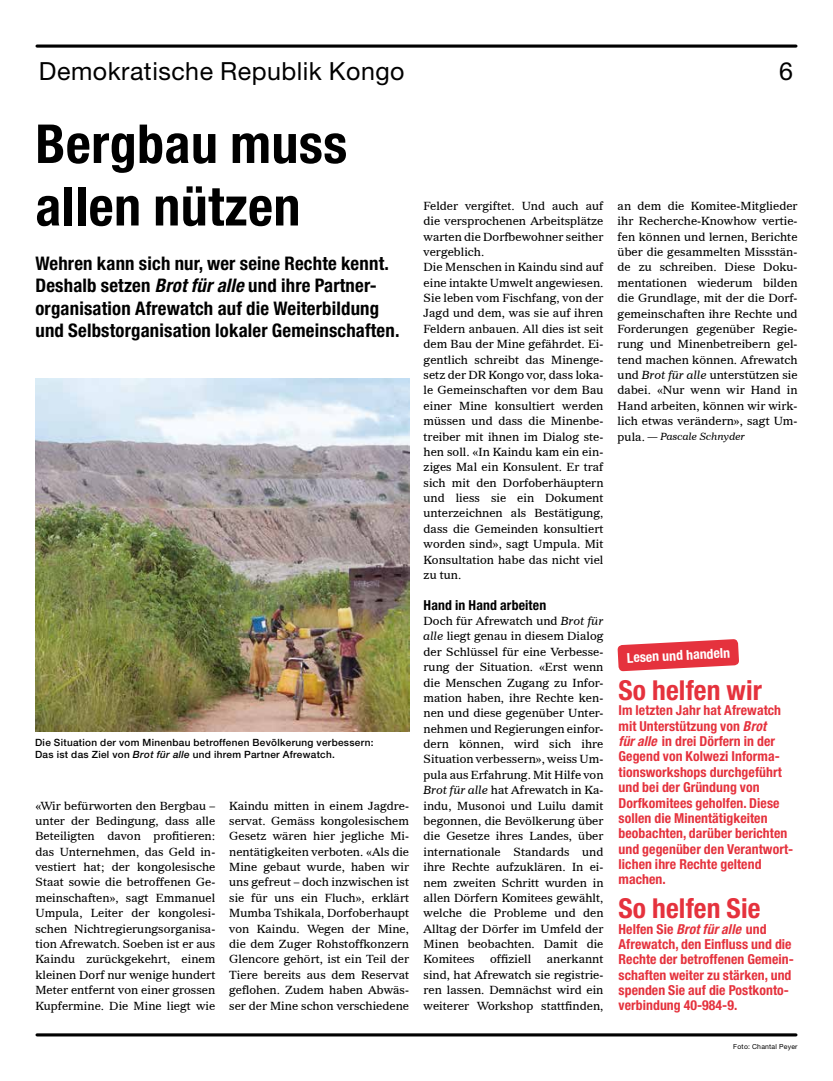
<style>
.page{position:relative;width:833px;height:1081px;background:#fff}
.page>*{position:absolute;margin:0;border:0;box-sizing:border-box;transform-origin:0 0}
.t1{font:700 condensed 53.75px/62.5px "Helvetica Neue LT Std";letter-spacing:.01em;color:#000}
.t2{font:700 condensed 27.5px "Helvetica Neue LT Std";letter-spacing:.005em;color:#e5323d}
.t3{font:25px "Helvetica Neue LT Std";letter-spacing:.02em;color:#000}
.t4{font:700 condensed 18.75px/22.5px "Helvetica Neue LT Std";letter-spacing:.01em;color:#000}
.t5{font:700 condensed 13.75px/15.4px "Helvetica Neue LT Std";letter-spacing:.005em;color:#e5323d}
.t6{font:700 condensed 13.75px "Helvetica Neue LT Std";letter-spacing:.01em;color:#000}
.t7{font:700 condensed 13.75px "Helvetica Neue LT Std";color:#fff}
.t8{font:11.38px/15.4px "Imperial BT";letter-spacing:.005em;color:#000;text-align:justify}
.t9{font:500 10px/11.8px "Helvetica Neue LT Std";letter-spacing:.03em;color:#000}
.t10{font:italic 10px "Imperial BT";letter-spacing:.005em;color:#000}
.t11{font:6.88px "Helvetica Neue LT Std";letter-spacing:.03em;color:#000}
.s1{font-style:italic}
.s2{font-style:normal;font-size:11.38px}
</style>
<div class="page">
<hr style="left:37px;top:45px;width:759px;height:3px;background:#000">
<hr style="left:37px;top:1033px;width:759px;height:3px;background:#000">
<svg style="left:617px;top:639px;width:122px;height:32px"></svg>
<img style="left:35px;top:379px;width:374px;height:352px">
<h3 class="t3" style="left:39px;top:56px;width:367px">Demokratische Republik Kongo</h3>
<h3 class="t3" style="left:779px;top:56px;width:15px">6</h3>
<h3 class="t3" style="left:779px;top:57px;width:15px">8</h3>
<h1 class="t1" style="left:35px;top:112px;width:313px">Bergbau muss allen nützen</h1>
<h3 class="t4" style="left:35px;top:252px;width:366px">Wehren kann sich nur, wer seine Rechte kennt.<br>Deshalb setzen <span class="s1">Brot für alle</span> und ihre Partner&shy;organisation Afrewatch auf die Weiterbildung und Selbstorganisation lokaler Gemeinschaften.</h3>
<p class="t9" style="left:35px;top:736px;width:340px">Die Situation der vom Minenbau betroffenen Bevölkerung verbessern:<br>Das ist das Ziel von <span class="s1">Brot für alle</span> und ihrem Partner Afrewatch.</p>
<p class="t8" style="left:35px;top:798px;width:181px">«Wir befürworten den Bergbau – unter der Bedingung, dass alle Beteiligten davon profitieren: das Unternehmen, das Geld in&shy;vestiert hat; der kongolesische Staat sowie die betroffenen Ge&shy;meinschaften», sagt Emmanuel Umpula, Leiter der kongolesi&shy;schen Nichtregierungsorganisa&shy;tion Afrewatch. Soeben ist er aus Kaindu zurückgekehrt, einem kleinen Dorf nur wenige hundert Meter entfernt von einer grossen Kupfermine. Die Mine liegt wie</p>
<p class="t8" style="left:229px;top:798px;width:181px">Kaindu mitten in einem Jagdre&shy;servat. Gemäss kongolesischem Gesetz wären hier jegliche Mi&shy;nentätigkeiten verboten. «Als die Mine gebaut wurde, haben wir uns gefreut – doch inzwischen ist sie für uns ein Fluch», erklärt Mumba Tshikala, Dorfoberhaupt von Kaindu. Wegen der Mine, die dem Zuger Rohstoffkonzern Glencore gehört, ist ein Teil der Tiere bereits aus dem Reservat geflohen. Zudem haben Abwäs&shy;ser der Mine schon verschiedene</p>
<p class="t8" style="left:423px;top:198px;width:181px;text-align:left">Felder vergiftet. Und auch auf die versprochenen Arbeitsplätze warten die Dorfbewohner seither vergeblich.<br>Die Menschen in Kaindu sind auf eine intakte Umwelt angewiesen.<br>Sie leben vom Fischfang, von der<br>Jagd und dem, was sie auf ihren<br>Feldern anbauen. All dies ist seit dem Bau der Mine gefährdet. Ei&shy;gentlich schreibt das Minenge&shy;setz der DR Kongo vor, dass loka&shy;le Gemeinschaften vor dem Bau einer Mine konsultiert werden müssen und dass die Minenbe&shy;treiber mit ihnen im Dialog ste&shy;hen soll. «In Kaindu kam ein ein&shy;ziges Mal ein Konsulent. Er traf sich mit den Dorfoberhäuptern und liess sie ein Dokument unterzeichnen als Bestätigung, dass die Gemeinden konsultiert worden sind», sagt Umpula. Mit<br>Konsultation habe das nicht viel zu tun.</p>
<p class="t6" style="left:423px;top:596px;width:124px">Hand in Hand arbeiten</p>
<p class="t8" style="left:423px;top:613px;width:181px">Doch für Afrewatch und <span class="s1">Brot für alle</span> liegt genau in diesem Dialog der Schlüssel für eine Verbesse&shy;rung der Situation. «Erst wenn die Menschen Zugang zu Infor&shy;mation haben, ihre Rechte ken&shy;nen und diese gegenüber Unter&shy;nehmen und Regierungen einfor&shy;dern können, wird sich ihre Situation verbessern», weiss Um&shy;pula aus Erfahrung. Mit Hilfe von <span class="s1">Brot für alle</span> hat Afrewatch in Ka&shy;indu, Musonoi und Luilu damit begonnen, die Bevölkerung über die Gesetze ihres Landes, über internationale Standards und ihre Rechte aufzuklären. In ei&shy;nem zweiten Schritt wurden in allen Dörfern Komitees gewählt, welche die Probleme und den Alltag der Dörfer im Umfeld der Minen beobachten. Damit die Komitees</p>
<p class="t8" style="left:423px;top:951px;width:181px;text-indent:123px">anerkannt sind, hat Afrewatch sie registrie&shy;ren lassen. Demnächst wird ein weiterer Workshop stattfinden,</p>
<p class="t8" style="left:490px;top:951px;width:43px">offiziell</p>
<p class="t8" style="left:617px;top:198px;width:181px">an dem die Komitee-Mitglieder ihr Recherche-Knowhow vertie&shy;fen können und lernen, Berichte über die gesammelten Missstän&shy;de zu schreiben. Diese Doku&shy;mentationen wiederum bilden die Grundlage, mit der die Dorf&shy;gemeinschaften ihre Rechte und Forderungen gegenüber Regie&shy;rung und Minenbetreibern gel&shy;tend machen können. Afrewatch und <span class="s1">Brot für alle</span> unterstützen sie dabei. «Nur wenn wir Hand in Hand arbeiten, können wir wirk&shy;lich etwas verändern», sagt Um-</p>
<p class="t10" style="left:617px;top:431px;width:129px"><span class="s2">pula.</span> — Pascale Schnyder</p>
<p class="t7" style="left:626px;top:649px;width:105px;rotate:-3deg">Lesen und handeln</p>
<h2 class="t2" style="left:618px;top:673px;width:145px">So helfen wir</h2>
<p class="t5" style="left:618px;top:702px;width:176px">Im letzten Jahr hat Afrewatch mit Unterstützung von <span class="s1">Brot<br>für alle</span> in drei Dörfern in der<br>Gegend von Kolwezi Informa&shy;tionsworkshops durchgeführt und bei der Gründung von<br>Dorfkomitees geholfen. Diese sollen die Minentätigkeiten beobachten, darüber berichten und gegenüber den Verantwort&shy;lichen ihre Rechte geltend machen.</p>
<h2 class="t2" style="left:618px;top:892px;width:143px">So helfen Sie</h2>
<p class="t5" style="left:618px;top:921px;width:177px">Helfen Sie <span class="s1">Brot für alle</span> und<br>Afrewatch, den Einfluss und die<br>Rechte der betroffenen Gemein&shy;schaften weiter zu stärken, und spenden Sie auf die Postkonto&shy;verbindung 40-984-9.</p>
<p class="t11" style="left:733px;top:1042px;width:66px">Foto: Chantal Peyer</p>
</div>
